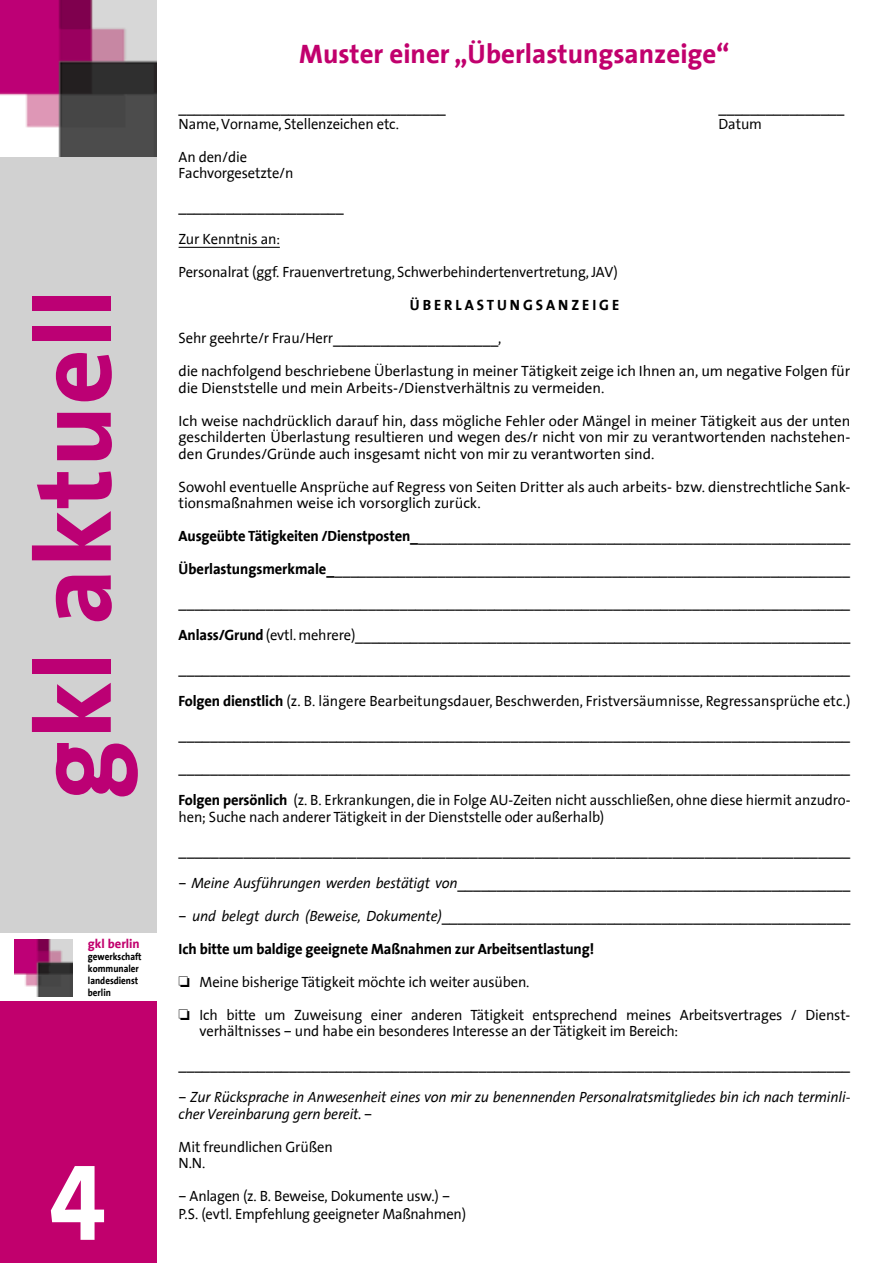
<style>
.page{position:relative;width:893px;height:1263px;background:#fff}
.page>*{position:absolute;margin:0;border:0;box-sizing:border-box;transform-origin:0 0}
.t1{font:700 108px "The Sans Office";letter-spacing:.01em;color:#bc0074}
.t2{font:700 108px "The Sans Office";color:#fff}
.head{font:700 27px "The Sans Office";color:#c1006d}
.Fließ_1{font:15px/16.5px "The Sans Office";letter-spacing:-.01em;color:#000}
.t3{font:italic 15px/16.5px "The Sans Office";letter-spacing:-.01em;color:#000}
.t4{font:700 15px "The Sans Office";letter-spacing:-.01em;color:#000}
.t5{font:700 12.6px "The Sans Office";color:#c1006d}
.t6{font:700 10.05px "The Sans Office";color:#000;scale:.9 1}
.s1{font-weight:700}
.s2{font-style:italic}
</style>
<div class="page">
<div style="left:0;top:0;width:156px;height:1005px;background:#d1d1d1"></div>
<img style="left:0;top:0;width:156px;height:156px">
<div style="left:0;top:1000px;width:156px;height:263px;background:#c1006d"></div>
<div style="left:0;top:933px;width:163px;height:68px;background:#fff"></div>
<img style="left:15px;top:939px;width:57px;height:58px">
<hr style="left:179px;top:247px;width:101px;height:1px;background:#000">
<p class="t1" style="left:17px;top:800px;width:512px;rotate:-90deg">gkl aktuell</p>
<p class="t5" style="left:88px;top:937px;width:53px">gkl berlin</p>
<p class="t6" style="left:88px;top:951px;width:61px">gewerkschaft</p>
<p class="t6" style="left:88px;top:963px;width:58px">kommunaler</p>
<p class="t6" style="left:88px;top:975px;width:57px">landesdienst</p>
<p class="t6" style="left:88px;top:988px;width:27px">berlin</p>
<p class="t2" style="left:48px;top:1137px;width:61px">4</p>
<p class="head" style="left:299px;top:39px;width:432px">Muster einer „Überlastungsanzeige“</p>
<p class="Fließ_1" style="left:179px;top:99px;width:269px">__________________________________</p>
<p class="Fließ_1" style="left:719px;top:99px;width:127px">________________</p>
<p class="Fließ_1" style="left:179px;top:116px;width:222px">Name, Vorname, Stellenzeichen etc.</p>
<p class="Fließ_1" style="left:719px;top:116px;width:45px">Datum</p>
<p class="Fließ_1" style="left:179px;top:149px;width:70px">An den/die</p>
<p class="Fließ_1" style="left:179px;top:165px;width:116px">Fachvorgesetzte/n</p>
<p class="Fließ_1" style="left:179px;top:198px;width:167px">_____________________</p>
<p class="Fließ_1" style="left:179px;top:231px;width:103px">Zur Kenntnis an:</p>
<p class="Fließ_1" style="left:179px;top:264px;width:441px">Personalrat (ggf. Frauenvertretung, Schwerbehindertenvertretung, JAV)</p>
<p class="t4" style="left:410px;top:297px;width:211px">Ü B E R L A S T U N G S A N Z E I G E</p>
<p class="Fließ_1" style="left:179px;top:330px;width:324px">Sehr geehrte/r Frau/Herr_____________________,</p>
<p class="Fließ_1" style="left:179px;top:363px;width:673px">die nachfolgend beschriebene Überlastung in meiner Tätigkeit zeige ich Ihnen an, um negative Folgen für die Dienststelle und mein Arbeits-/Dienstverhältnis zu vermeiden.</p>
<p class="Fließ_1" style="left:179px;top:413px;width:673px;text-align:justify">Ich weise nachdrücklich darauf hin, dass mögliche Fehler oder Mängel in meiner Tätigkeit aus der unten geschilderten Überlastung resultieren und wegen des/r nicht von mir zu verantwortenden nachstehen&shy;den Grundes/Gründe auch insgesamt nicht von mir zu verantworten sind.</p>
<p class="Fließ_1" style="left:179px;top:479px;width:673px">Sowohl eventuelle Ansprüche auf Regress von Seiten Dritter als auch arbeits- bzw. dienstrechtliche Sank&shy;tionsmaßnahmen weise ich vorsorglich zurück.</p>
<p class="Fließ_1" style="left:179px;top:528px;width:673px"><span class="s1">Ausgeübte Tätigkeiten /Dienstposten_</span>_______________________________________________________</p>
<p class="Fließ_1" style="left:179px;top:561px;width:673px"><span class="s1">Überlastungsmerkmale_</span>_________________________________________________________________</p>
<p class="Fließ_1" style="left:179px;top:594px;width:673px">_____________________________________________________________________________________</p>
<p class="Fließ_1" style="left:179px;top:627px;width:673px"><span class="s1">Anlass/Grund</span> (evtl. mehrere)_______________________________________________________________</p>
<p class="Fließ_1" style="left:179px;top:660px;width:673px">_____________________________________________________________________________________</p>
<p class="Fließ_1" style="left:179px;top:693px;width:673px"><span class="s1">Folgen dienstlich</span> (z. B. längere Bearbeitungsdauer, Beschwerden, Fristversäumnisse, Regressansprüche etc.)</p>
<p class="Fließ_1" style="left:179px;top:726px;width:673px">_____________________________________________________________________________________</p>
<p class="Fließ_1" style="left:179px;top:759px;width:673px">_____________________________________________________________________________________</p>
<p class="Fließ_1" style="left:179px;top:792px;width:673px"><span class="s1">Folgen persönlich</span> (z. B. Erkrankungen, die in Folge AU-Zeiten nicht ausschließen, ohne diese hiermit anzudro&shy;hen; Suche nach anderer Tätigkeit in der Dienststelle oder außerhalb)</p>
<p class="Fließ_1" style="left:179px;top:842px;width:673px">___________________________________________________________________________________</p>
<p class="Fließ_1" style="left:179px;top:875px;width:673px"><span class="s2">– Meine Ausführungen werden bestätigt von</span>__________________________________________________</p>
<p class="Fließ_1" style="left:179px;top:908px;width:673px"><span class="s2">– und belegt durch (Beweise, Dokumente)</span>____________________________________________________</p>
<p class="t4" style="left:179px;top:940px;width:417px">Ich bitte um baldige geeignete Maßnahmen zur Arbeitsentlastung!</p>
<p class="Fließ_1" style="left:200px;top:974px;width:331px">Meine bisherige Tätigkeit möchte ich weiter ausüben.</p>
<p class="Fließ_1" style="left:200px;top:1007px;width:652px">Ich bitte um Zuweisung einer anderen Tätigkeit entsprechend meines Arbeitsvertrages / Dienst&shy;verhältnisses – und habe ein besonderes Interesse an der Tätigkeit im Bereich:</p>
<p class="Fließ_1" style="left:179px;top:1056px;width:673px">_____________________________________________________________________________________</p>
<p class="t3" style="left:179px;top:1089px;width:673px">– Zur Rücksprache in Anwesenheit eines von mir zu benennenden Personalratsmitgliedes bin ich nach terminli&shy;cher Vereinbarung gern bereit. –</p>
<p class="Fließ_1" style="left:179px;top:1139px;width:156px">Mit freundlichen Grüßen</p>
<p class="Fließ_1" style="left:179px;top:1155px;width:28px">N.N.</p>
<p class="Fließ_1" style="left:179px;top:1188px;width:273px">– Anlagen (z. B. Beweise, Dokumente usw.) –</p>
<p class="Fließ_1" style="left:179px;top:1206px;width:289px">P.S. (evtl. Empfehlung geeigneter Maßnahmen)</p>
</div>
